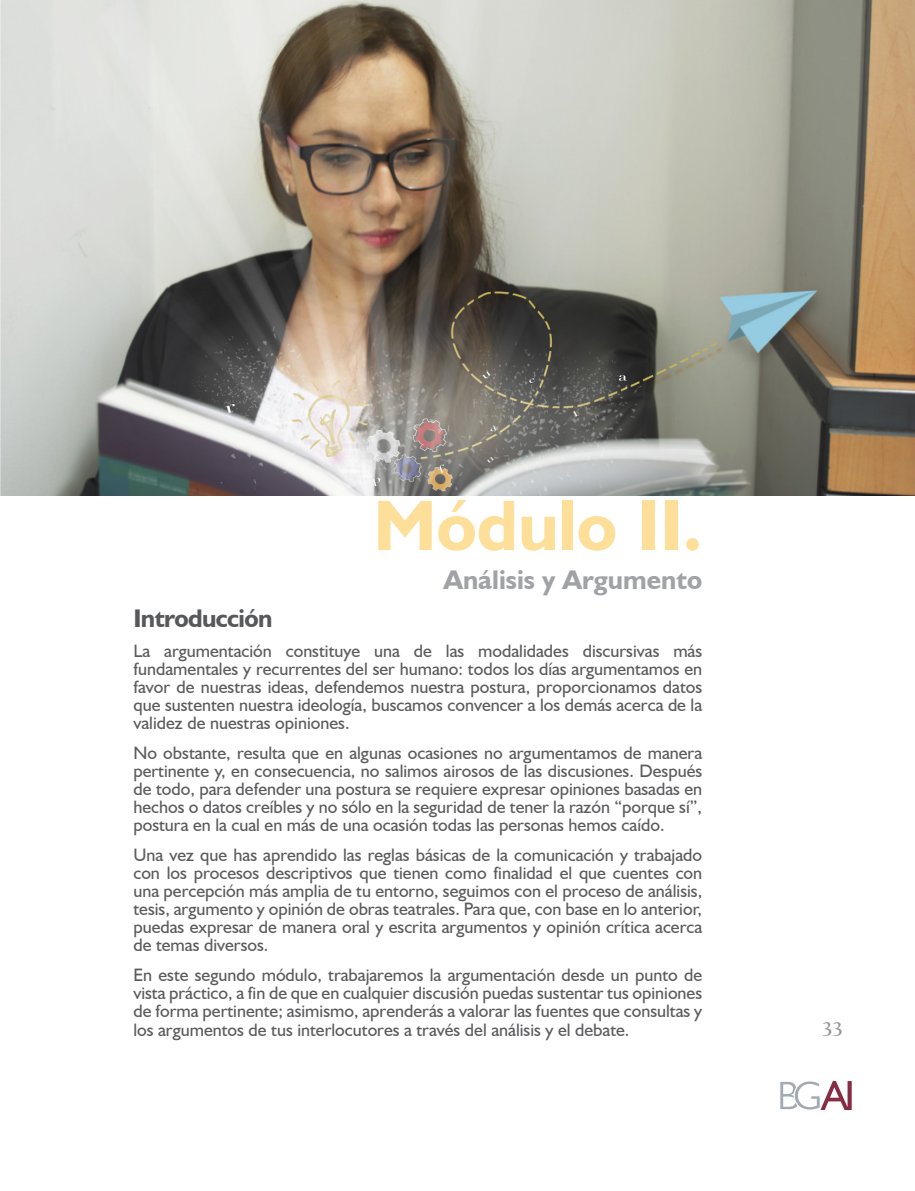
<style>
.page{position:relative;width:915px;height:1191px;background:#fff}
.page>*{position:absolute;margin:0;border:0;box-sizing:border-box;transform-origin:0 0}
.Módulo{font:700 72px "Humanist 521 BT";color:#fedf99}
.Titulo_Modulo{font:700 27px "Humanist 521 BT";color:#a0a2a5}
.Titulo_Verde{font:700 25.5px "Humanist 521 BT";letter-spacing:-.025em;color:#57585a}
.t1{font:700 21px "Californian FB";color:#939598}
.Cuerpo_de_texto{font:18px/18px "Humanist 521 BT";color:#5c5c5f;text-align:justify}
</style>
<div class="page">
<svg style="left:780px;top:1080px;width:71px;height:31px"></svg>
<img style="left:0;top:0;width:914px;height:495px">
<p class="Módulo" style="left:373px;top:481px;width:330px">Módulo II.</p>
<p class="Titulo_Modulo" style="left:443px;top:563px;width:260px">Análisis y Argumento</p>
<p class="Titulo_Verde" style="left:133px;top:602px;width:140px">Introducción</p>
<p class="Cuerpo_de_texto" style="left:133px;top:641px;width:570px">La argumentación constituye una de las modalidades discursivas más fundamentales y recurrentes del ser humano: todos los días argumentamos en favor de nuestras ideas, defendemos nuestra postura, proporcionamos datos que sustenten nuestra ideología, buscamos convencer a los demás acerca de la validez de nuestras opiniones.</p>
<p class="Cuerpo_de_texto" style="left:133px;top:743px;width:570px">No obstante, resulta que en algunas ocasiones no argumentamos de manera pertinente y, en consecuencia, no salimos airosos de las discusiones. Después de todo, para defender una postura se requiere expresar opiniones basadas en hechos o datos creíbles y no sólo en la seguridad de tener la razón “porque sí”, postura en la cual en más de una ocasión todas las personas hemos caído.</p>
<p class="Cuerpo_de_texto" style="left:133px;top:845px;width:570px">Una vez que has aprendido las reglas básicas de la comunicación y trabajado con los procesos descriptivos que tienen como finalidad el que cuentes con una percepción más amplia de tu entorno, seguimos con el proceso de análisis, tesis, argumento y opinión de obras teatrales. Para que, con base en lo anterior, puedas expresar de manera oral y escrita argumentos y opinión crítica acerca de temas diversos.</p>
<p class="Cuerpo_de_texto" style="left:133px;top:965px;width:570px;line-height:18.5px">En este segundo módulo, trabajaremos la argumentación desde un punto de vista práctico, a fin de que en cualquier discusión puedas sustentar tus opiniones de forma pertinente; asimismo, aprenderás a valorar las fuentes que consultas y los argumentos de tus interlocutores a través del análisis y el debate.</p>
<p class="t1" style="left:821px;top:1017px;width:22px">33</p>
</div>
